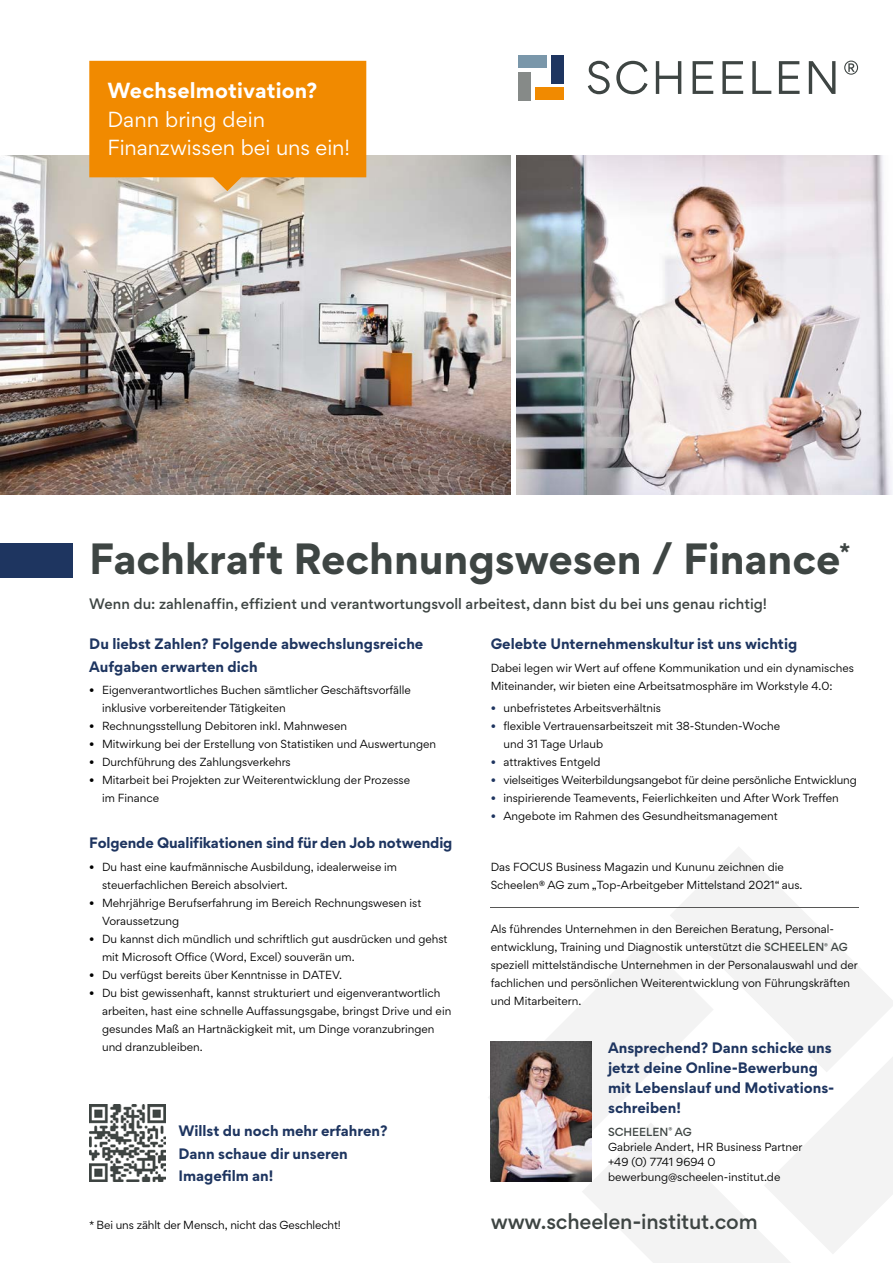
<style>
.page{position:relative;width:893px;height:1263px;background:#fff}
.page>*{position:absolute;margin:0;border:0;box-sizing:border-box;transform-origin:0 0}
.t1{font:700 39px "Gordita";letter-spacing:-.005em;color:#3e4543}
.t2{font:19.5px/28.5px "Gordita";color:#fff}
.t3{font:500 19.5px "Gordita";letter-spacing:-.01em;color:#3e4543}
.t4{font:700 19.5px "Gordita";letter-spacing:.01em;color:#fff}
.t5{font:700 13.5px/22.5px "Gordita";color:#1e3560}
.t6{font:500 13.5px "Gordita";color:#3e4543}
.t7{font:10.5px/18px "Gordita";color:#000}
.s1{color:#1e3560}
.s2{font-weight:500;color:#3e4543}
</style>
<div class="page">
<img style="left:0;top:155px;width:510px;height:339px">
<div style="left:0;top:543px;width:72px;height:34px;background:#1e3560"></div>
<svg style="left:488px;top:941px;width:182px;height:225px"></svg>
<svg style="left:670px;top:847px;width:223px;height:209px"></svg>
<svg style="left:582px;top:1056px;width:311px;height:207px"></svg>
<img style="left:89px;top:1104px;width:77px;height:77px">
<div style="left:519px;top:72px;width:12px;height:28px;background:#868a88"></div>
<div style="left:519px;top:55px;width:28px;height:12px;background:#7a97aa"></div>
<div style="left:551px;top:55px;width:13px;height:28px;background:#1e3560"></div>
<div style="left:536px;top:88px;width:28px;height:12px;background:#f18a00"></div>
<svg style="left:588px;top:61px;width:22px;height:33px"></svg>
<svg style="left:616px;top:61px;width:31px;height:33px"></svg>
<svg style="left:656px;top:61px;width:25px;height:33px"></svg>
<svg style="left:693px;top:61px;width:20px;height:33px"></svg>
<svg style="left:722px;top:61px;width:21px;height:33px"></svg>
<svg style="left:752px;top:61px;width:19px;height:33px"></svg>
<svg style="left:779px;top:61px;width:21px;height:33px"></svg>
<svg style="left:809px;top:61px;width:26px;height:33px"></svg>
<svg style="left:844px;top:61px;width:14px;height:14px"></svg>
<svg style="left:89px;top:61px;width:277px;height:130px;background:#ee9012"></svg>
<img style="left:491px;top:1042px;width:100px;height:139px">
<hr style="left:491px;top:907px;width:368px;height:1px;background:#575756">
<img style="left:517px;top:155px;width:375px;height:339px">
<h2 class="t4" style="left:107px;top:75px;width:211px">Wechselmotivation?</h2>
<h2 class="t2" style="left:107px;top:104px;width:244px">Dann bring dein<br>Finanzwissen bei uns ein!</h2>
<h1 class="t1" style="left:89px;top:527px;width:763px">Fachkraft Rechnungswesen / Finance<sup>*</sup></h1>
<p class="t6" style="left:89px;top:594px;width:679px">Wenn du: zahlenaffin, effizient und verantwortungsvoll arbeitest, dann bist du bei uns genau richtig!</p>
<p class="t5" style="left:89px;top:632px;width:336px">Du liebst Zahlen? Folgende abwechslungsreiche<br>Aufgaben erwarten dich</p>
<p class="t7" style="left:102px;top:681px;width:310px;text-indent:-13px">• Eigenverantwortliches Buchen sämtlicher Geschäftsvorfälle inklusive vorbereitender Tätigkeiten</p>
<p class="t7" style="left:89px;top:717px;width:259px">• Rechnungsstellung Debitoren inkl. Mahnwesen</p>
<p class="t7" style="left:89px;top:735px;width:348px">• Mitwirkung bei der Erstellung von Statistiken und Auswertungen</p>
<p class="t7" style="left:89px;top:753px;width:203px">• Durchführung des Zahlungsverkehrs</p>
<p class="t7" style="left:102px;top:771px;width:310px;text-indent:-13px">• Mitarbeit bei Projekten zur Weiterentwicklung der Prozesse im Finance</p>
<p class="t5" style="left:89px;top:831px;width:365px">Folgende Qualifikationen sind für den Job notwendig</p>
<p class="t7" style="left:102px;top:857px;width:297px;text-indent:-13px">• Du hast eine kaufmännische Ausbildung, idealerweise im steuerfachlichen Bereich absolviert.</p>
<p class="t7" style="left:102px;top:893px;width:321px;text-indent:-13px">• Mehrjährige Berufserfahrung im Bereich Rechnungswesen ist<br>Voraussetzung</p>
<p class="t7" style="left:102px;top:929px;width:347px;text-indent:-13px">• Du kannst dich mündlich und schriftlich gut ausdrücken und gehst mit Microsoft Office (Word, Excel) souverän um.</p>
<p class="t7" style="left:89px;top:965px;width:254px">• Du verfügst bereits über Kenntnisse in DATEV.</p>
<p class="t7" style="left:102px;top:983px;width:351px;text-indent:-13px">• Du bist gewissenhaft, kannst strukturiert und eigenverantwortlich arbeiten, hast eine schnelle Auffassungsgabe, bringst Drive und ein gesundes Maß an Hartnäckigkeit mit, um Dinge voranzubringen und dranzubleiben.</p>
<p class="t5" style="left:178px;top:1119px;width:211px">Willst du noch mehr erfahren?<br>Dann schaue dir unseren<br>Imagefilm an!</p>
<p class="t7" style="left:89px;top:1216px;width:253px">* Bei uns zählt der Mensch, nicht das Geschlecht!</p>
<p class="t5" style="left:491px;top:632px;width:308px">Gelebte Unternehmenskultur ist uns wichtig</p>
<p class="t7" style="left:491px;top:658px;width:365px">Dabei legen wir Wert auf offene Kommunikation und ein dynamisches<br>Miteinander, wir bieten eine Arbeitsatmosphäre im Workstyle 4.0:</p>
<p class="t7" style="left:491px;top:699px;width:172px"><span class="s1">•</span> unbefristetes Arbeitsverhältnis</p>
<p class="t7" style="left:503px;top:717px;width:278px;text-indent:-13px"><span class="s1">•</span> flexible Vertrauensarbeitszeit mit 38-Stunden-Woche und 31 Tage Urlaub</p>
<p class="t7" style="left:491px;top:753px;width:111px"><span class="s1">•</span> attraktives Entgeld</p>
<p class="t7" style="left:491px;top:771px;width:368px"><span class="s1">•</span> vielseitiges Weiterbildungsangebot für deine persönliche Entwicklung</p>
<p class="t7" style="left:491px;top:789px;width:350px"><span class="s1">•</span> inspirierende Teamevents, Feierlichkeiten und After Work Treffen</p>
<p class="t7" style="left:491px;top:806px;width:288px"><span class="s1">•</span> Angebote im Rahmen des Gesundheitsmanagement</p>
<p class="t7" style="left:491px;top:857px;width:313px">Das FOCUS Business Magazin und Kununu zeichnen die<br>Scheelen® AG zum „Top-Arbeitgeber Mittelstand 2021“ aus.</p>
<p class="t7" style="left:491px;top:920px;width:369px">Als führendes Unternehmen in den Bereichen Beratung, Personal&shy;entwicklung, Training und Diagnostik unterstützt die <span class="s2">SCHEELEN</span><sup>®</sup> <span class="s2">AG </span>speziell mittelständische Unternehmen in der Personalauswahl und der fachlichen und persönlichen Weiterentwicklung von Führungskräften und Mitarbeitern.</p>
<p class="t5" style="left:608px;top:1037px;width:228px;line-height:20.2px">Ansprechend? Dann schicke uns jetzt deine Online-Bewerbung mit Lebenslauf und Motivations&shy;schreiben!</p>
<p class="t7" style="left:608px;top:1124px;width:196px;line-height:15px"><span class="s2">SCHEELEN</span><sup>®</sup> <span class="s2">AG<br></span>Gabriele Andert, HR Business Partner +49 (0) 7741 9694 0 bewerbung@scheelen-institut.de</p>
<h2 class="t3" style="left:491px;top:1207px;width:268px">www.scheelen-institut.com</h2>
</div>
